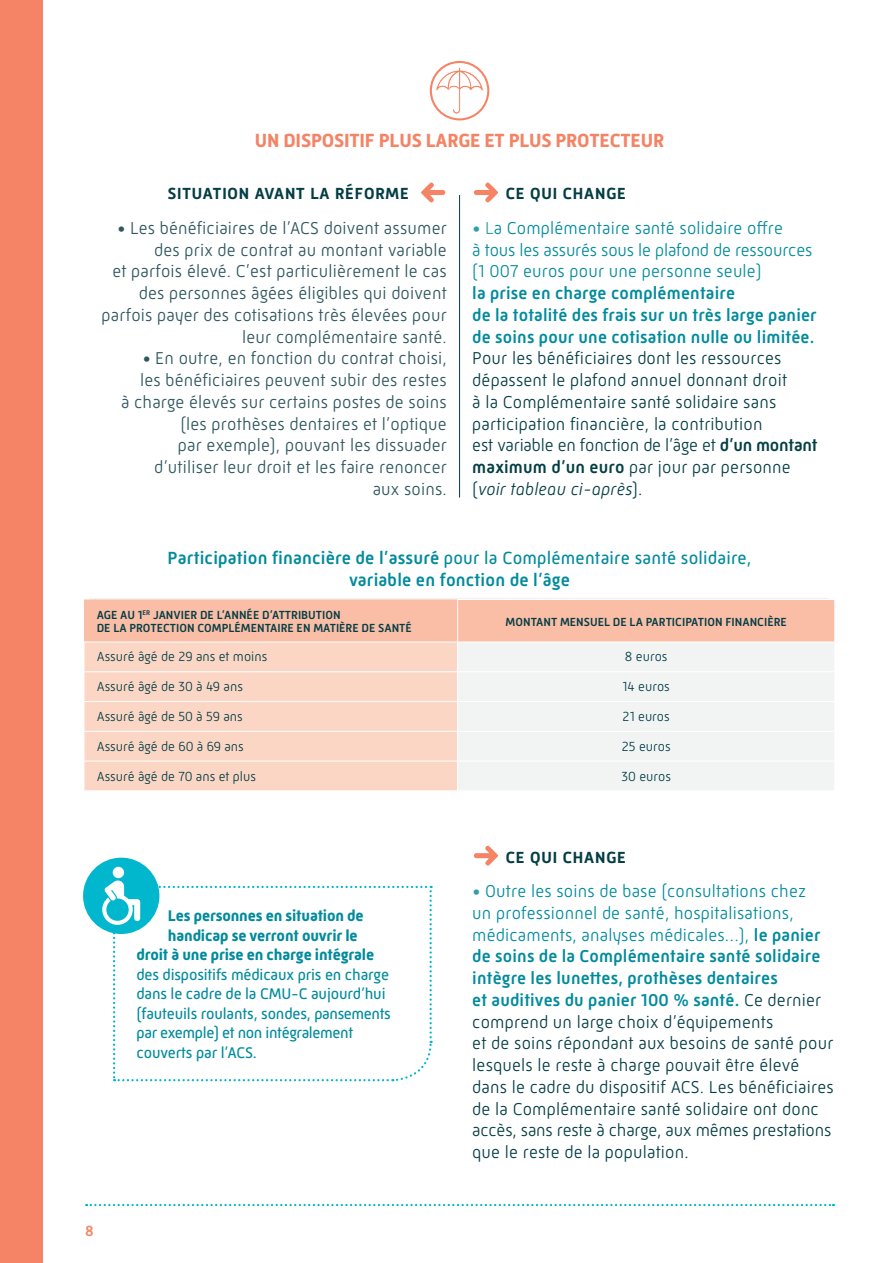
<style>
.page{position:relative;width:893px;height:1263px;background:#fff}
.page>*{position:absolute;margin:0;border:0;box-sizing:border-box;transform-origin:0 0}
.t1{font:500 19.5px "Mic 32 New";letter-spacing:.01em;color:#043e45}
.t2{font:700 19.5px "Mic 32 New";letter-spacing:-.01em;color:#f48465}
.t3{font:500 18px/21.8px "Mic 32 New";letter-spacing:.01em;color:#008b9d;text-align:center}
.t4{font:300 17.55px/21.8px "Mic 32 New";letter-spacing:.01em;color:#043e45}
.t5{font:300 17.55px/21.8px "Mic 32 New";letter-spacing:.01em;color:#2d565d;text-align:right}
.t6{font:500 17.55px/21.8px "Mic 32 New";letter-spacing:.01em;color:#008b9d}
.t7{font:300 17.55px/21.8px "Mic 32 New";letter-spacing:.01em;color:#008b9d}
.t8{font:15.75px/19.5px "Mic 32 New";letter-spacing:-.01em;color:#008b9d}
.t9{font:700 15.75px "Mic 32 New";letter-spacing:-.01em;color:#008b9d}
.t10{font:500 15px "Mic 32 New";color:#f48465}
.t11{font:300 13.5px "Mic 32 New";color:#043e45}
.t12{font:500 12px/13.5px "Mic 32 New";color:#043e45}
.s1{color:#339dad}
.s2{font-weight:500}
.s3{font-style:italic}
.s4{font-weight:400}
.s5{color:#008b9d}
.s6{font-weight:500;color:#008b9d}
</style>
<div class="page">
<div style="left:0;top:0;width:43px;height:1263px;background:#f48465"></div>
<svg style="left:421px;top:182px;width:25px;height:21px"></svg>
<svg style="left:431px;top:62px;width:57px;height:57px"></svg>
<div style="left:430px;top:61px;width:59px;height:59px;border:2px solid #f48465;border-radius:50%"></div>
<svg style="left:435px;top:67px;width:49px;height:47px"></svg>
<svg style="left:473px;top:182px;width:25px;height:21px"></svg>
<svg style="left:473px;top:845px;width:25px;height:21px"></svg>
<hr style="left:459px;top:195px;width:1px;height:302px;background:#043e45">
<svg style="left:86px;top:1204px;width:748px;height:2px"></svg>
<div style="left:85px;top:762px;width:372px;height:29px;background:#fcd6c5"></div>
<div style="left:458px;top:762px;width:376px;height:28px;background:#f2f4f4"></div>
<svg style="left:84px;top:599px;width:751px;height:162px"></svg>
<hr style="left:84px;top:701px;width:1px;height:30px;background:#fff">
<hr style="left:834px;top:701px;width:1px;height:30px;background:#fff">
<hr style="left:84px;top:731px;width:1px;height:30px;background:#fff">
<hr style="left:834px;top:731px;width:1px;height:30px;background:#fff">
<div style="left:84px;top:859px;width:74px;height:74px;background:#00b7ce;border-radius:50%"></div>
<div style="left:83px;top:858px;width:76px;height:76px;border:3px solid #00b7ce;border-radius:50%"></div>
<svg style="left:102px;top:867px;width:331px;height:215px"></svg>
<p class="t2" style="left:255px;top:129px;width:411px">UN DISPOSITIF PLUS LARGE ET PLUS PROTECTEUR</p>
<p class="t1" style="left:167px;top:182px;width:243px">situation avant la réforme</p>
<p class="t5" style="left:102px;top:217px;width:347px">• Les bénéficiaires de l’ACS doivent assumer des prix de contrat au montant variable<br>et parfois élevé. C’est particulièrement le cas des personnes âgées éligibles qui doivent parfois payer des cotisations très élevées pour leur complémentaire santé.</p>
<p class="t5" style="left:121px;top:348px;width:327px">• En outre, en fonction du contrat choisi, les bénéficiaires peuvent subir des restes<br>à charge élevés sur certains postes de soins (les prothèses dentaires et l’optique<br>par exemple), pouvant les dissuader d’utiliser leur droit et les faire renoncer<br>aux soins.</p>
<p class="t1" style="left:505px;top:182px;width:122px">ce qui change</p>
<p class="t7" style="left:472px;top:217px;width:341px"><span class="s1">• L</span>a Complémentaire santé solidaire offre<br>à tous les assurés sous le plafond de ressources (1 007 euros pour une personne seule)</p>
<p class="t6" style="left:472px;top:282px;width:346px">la prise en charge complémentaire<br>de la totalité des frais sur un très large panier de soins pour une cotisation nulle ou limitée.</p>
<p class="t4" style="left:472px;top:347px;width:347px">Pour les bénéficiaires dont les ressources dépassent le plafond annuel donnant droit<br>à la Complémentaire santé solidaire sans participation financière, la contribution<br>est variable en fonction de l’âge et <span class="s2">d’un montant maximum d’un euro</span> par jour par personne (<span class="s3">voir tableau ci-après</span>).</p>
<p class="t3" style="left:168px;top:547px;width:585px">Participation financière de l’assuré <span class="s4">pour la Complémentaire santé solidaire, </span>variable en fonction de l’âge</p>
<p class="t12" style="left:97px;top:608px;width:317px">AGE AU 1<sup>ER</sup> JANVIER DE L’ANNÉE D’ATTRIBUTION<br>DE LA PROTECTION COMPLÉMENTAIRE EN MATIÈRE DE SANTÉ</p>
<p class="t12" style="left:506px;top:615px;width:283px">MONTANT MENSUEL DE LA PARTICIPATION FINANCIÈRE</p>
<p class="t11" style="left:97px;top:649px;width:172px">Assuré âgé de 29 ans et moins</p>
<p class="t11" style="left:625px;top:649px;width:44px">8 euros</p>
<p class="t11" style="left:97px;top:679px;width:148px">Assuré âgé de 30 à 49 ans</p>
<p class="t11" style="left:622px;top:679px;width:49px">14 euros</p>
<p class="t11" style="left:97px;top:709px;width:148px">Assuré âgé de 50 à 59 ans</p>
<p class="t11" style="left:623px;top:709px;width:49px">21 euros</p>
<p class="t11" style="left:97px;top:738px;width:148px">Assuré âgé de 60 à 69 ans</p>
<p class="t11" style="left:622px;top:738px;width:50px">25 euros</p>
<p class="t11" style="left:97px;top:768px;width:161px">Assuré âgé de 70 ans et plus</p>
<p class="t11" style="left:621px;top:768px;width:51px">30 euros</p>
<p class="t9" style="left:168px;top:907px;width:197px">Les personnes en situation de</p>
<p class="t9" style="left:168px;top:926px;width:191px">handicap se verront ouvrir le</p>
<p class="t9" style="left:136px;top:946px;width:239px">droit à une prise en charge intégrale</p>
<p class="t8" style="left:136px;top:964px;width:256px">des dispositifs médicaux pris en charge dans le cadre de la CMU-C aujourd’hui (fauteuils roulants, sondes, pansements par exemple) et non intégralement couverts par l’ACS.</p>
<p class="t10" style="left:85px;top:1222px;width:10px">8</p>
<p class="t1" style="left:505px;top:845px;width:122px">ce qui change</p>
<p class="t4" style="left:472px;top:880px;width:363px"><span class="s1">•</span> <span class="s5">Outre les soins de base (consultations chez<br>un professionnel de santé, hospitalisations, médicaments, analyses médicales…),</span> <span class="s6">le panier de soins de la Complémentaire santé solidaire intègre les lunettes, prothèses dentaires<br>et auditives du panier 100 % santé.</span> Ce dernier comprend un large choix d’équipements<br>et de soins répondant aux besoins de santé pour lesquels le reste à charge pouvait être élevé dans le cadre du dispositif ACS. Les bénéficiaires de la Complémentaire santé solidaire ont donc accès, sans reste à charge, aux mêmes prestations que le reste de la population.</p>
</div>
